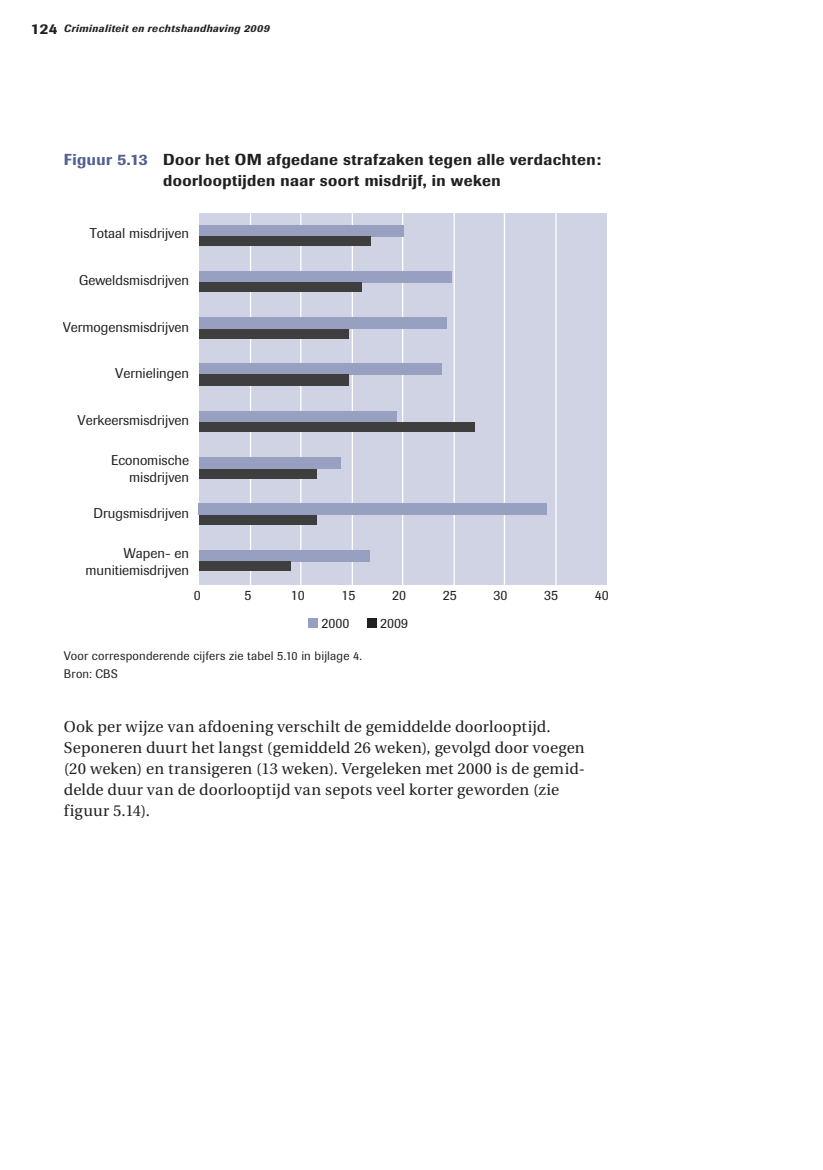
<style>
.page{position:relative;width:823px;height:1170px;background:#fff}
.page>*{position:absolute;margin:0;border:0;box-sizing:border-box;transform-origin:0 0}
.t1{font:15.75px/21px "Utopia";letter-spacing:.01em;color:#231f20}
.t2{font:500 15.75px/21px "Imago";letter-spacing:.025em;color:#231f20;text-align:center}
.t3{font:14px/16.8px "Supersonic TBSK";color:#231f20;text-align:right}
.t4{font:12.25px/17.5px "Supersonic BSK";letter-spacing:.015em;color:#231f20}
.t5{font:italic 500 10.5px "Imago";letter-spacing:.045em;color:#231f20}
.s1{font-style:normal;font-size:14.88px}
.s2{color:#536192}
</style>
<div class="page">
<div style="left:308px;top:618px;width:10px;height:10px;background:#98a0c2"></div>
<div style="left:366px;top:618px;width:10px;height:10px;background:#231f20"></div>
<div style="left:199px;top:213px;width:407px;height:371px;background:#d0d3e4"></div>
<hr style="left:250px;top:213px;width:1px;height:371px;background:#fff">
<hr style="left:300px;top:213px;width:1px;height:371px;background:#fff">
<hr style="left:351px;top:213px;width:2px;height:371px;background:#fff">
<hr style="left:402px;top:213px;width:1px;height:371px;background:#fff">
<hr style="left:453px;top:213px;width:1px;height:371px;background:#fff">
<hr style="left:503px;top:213px;width:2px;height:371px;background:#fff">
<hr style="left:555px;top:213px;width:1px;height:371px;background:#fff">
<div style="left:199px;top:225px;width:205px;height:11px;background:#98a0c2"></div>
<div style="left:199px;top:271px;width:252px;height:11px;background:#98a0c2"></div>
<div style="left:199px;top:318px;width:247px;height:11px;background:#98a0c2"></div>
<div style="left:199px;top:364px;width:242px;height:11px;background:#98a0c2"></div>
<div style="left:199px;top:411px;width:197px;height:11px;background:#98a0c2"></div>
<div style="left:199px;top:457px;width:141px;height:11px;background:#98a0c2"></div>
<div style="left:199px;top:504px;width:348px;height:11px;background:#98a0c2"></div>
<div style="left:199px;top:550px;width:170px;height:11px;background:#98a0c2"></div>
<div style="left:199px;top:236px;width:171px;height:10px;background:#3e3e3f"></div>
<div style="left:199px;top:282px;width:162px;height:10px;background:#3e3e3f"></div>
<div style="left:199px;top:329px;width:149px;height:9px;background:#3e3e3f"></div>
<div style="left:199px;top:375px;width:149px;height:11px;background:#3e3e3f"></div>
<div style="left:199px;top:422px;width:275px;height:10px;background:#3e3e3f"></div>
<div style="left:199px;top:468px;width:117px;height:10px;background:#3e3e3f"></div>
<div style="left:199px;top:515px;width:117px;height:10px;background:#3e3e3f"></div>
<div style="left:199px;top:561px;width:91px;height:10px;background:#3e3e3f"></div>
<p class="t5" style="left:31px;top:22px;width:240px"><span class="s1">124</span> Criminaliteit en rechtshandhaving 2009</p>
<p class="t2" style="left:64px;top:148px;width:538px"><span class="s2">Figuur 5.13</span> Door het OM afgedane strafzaken tegen alle verdachten: doorlooptijden naar soort misdrijf, in weken</p>
<p class="t3" style="left:90px;top:225px;width:101px">Totaal misdrijven</p>
<p class="t3" style="left:79px;top:272px;width:111px">Geweldsmisdrijven</p>
<p class="t3" style="left:63px;top:318px;width:128px">Vermogensmisdrijven</p>
<p class="t3" style="left:115px;top:365px;width:75px">Vernielingen</p>
<p class="t3" style="left:78px;top:411px;width:113px">Verkeersmisdrijven</p>
<p class="t3" style="left:111px;top:452px;width:79px">Economische misdrijven</p>
<p class="t3" style="left:94px;top:505px;width:97px">Drugsmisdrijven</p>
<p class="t3" style="left:85px;top:545px;width:105px">Wapen- en munitiemisdrijven</p>
<p class="t3" style="left:194px;top:587px;width:8px">0</p>
<p class="t3" style="left:244px;top:587px;width:8px">5</p>
<p class="t3" style="left:291px;top:587px;width:15px">10</p>
<p class="t3" style="left:341px;top:587px;width:15px">15</p>
<p class="t3" style="left:392px;top:587px;width:15px">20</p>
<p class="t3" style="left:442px;top:587px;width:15px">25</p>
<p class="t3" style="left:493px;top:587px;width:15px">30</p>
<p class="t3" style="left:544px;top:587px;width:15px">35</p>
<p class="t3" style="left:594px;top:587px;width:15px">40</p>
<p class="t3" style="left:321px;top:614px;width:29px">2000</p>
<p class="t3" style="left:380px;top:614px;width:29px">2009</p>
<p class="t4" style="left:64px;top:647px;width:299px">Voor corresponderende cijfers zie tabel 5.10 in bijlage 4.<br>Bron: CBS</p>
<p class="t1" style="left:64px;top:716px;width:522px">Ook per wijze van afdoening verschilt de gemiddelde doorlooptijd.<br>Seponeren duurt het langst (gemiddeld 26 weken), gevolgd door voegen (20 weken) en transigeren (13 weken). Vergeleken met 2000 is de gemid&shy;delde duur van de doorlooptijd van sepots veel korter geworden (zie figuur 5.14).</p>
</div>
